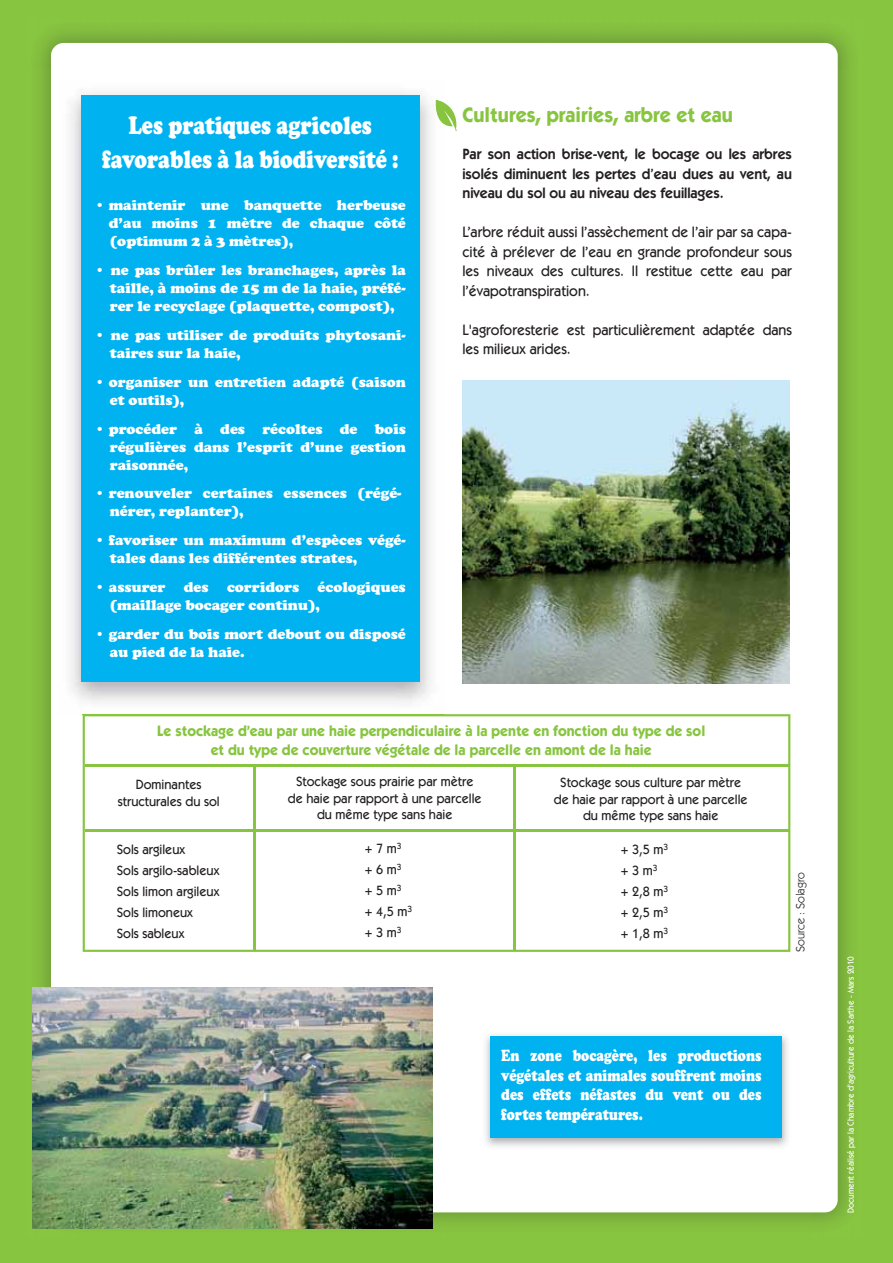
<style>
.page{position:relative;width:893px;height:1263px;background:#87c540}
.page>*{position:absolute;margin:0;border:0;box-sizing:border-box;transform-origin:0 0}
.t1{font:900 26.25px/34.5px "Cooper";color:#fff;text-align:center;scale:.8 1}
.t2{font:700 21px "Itc Kabel";color:#87c540;scale:.95 1}
.t3{font:900 16.8px/19.5px "Cooper";color:#fff;text-align:justify;scale:.8 1}
.t4{font:900 15px/18px "Cooper";color:#fff}
.t5{font:500 15px/19.5px "Itc Kabel";color:#231f20;text-align:justify;scale:.95 1}
.t6{font:700 15px/19.5px "Itc Kabel";color:#87c540;text-align:center;scale:.95 1}
.t7{font:600 15px/19.5px "Itc Kabel";color:#231f20;text-align:justify;scale:.95 1}
.t8{font:500 13.5px/21px "Itc Kabel";color:#231f20;text-align:center;scale:.95 1}
.t9{font:12px "Itc Kabel";color:#231f20}
.t10{font:500 9px "Itc Kabel";color:#fff;scale:.92 1}
</style>
<div class="page">
<img style="left:40px;top:31px;width:809px;height:39px">
<img style="left:32px;top:70px;width:45px;height:1159px">
<img style="left:811px;top:70px;width:38px;height:1153px">
<img style="left:77px;top:1212px;width:734px;height:17px">
<div style="left:51px;top:43px;width:787px;height:1169px;background:#fff;border-radius:13px"></div>
<img style="left:485px;top:1035px;width:303px;height:112px">
<div style="left:491px;top:1036px;width:291px;height:102px;background:#00b2f0"></div>
<svg style="left:83px;top:714px;width:707px;height:238px"></svg>
<hr style="left:85px;top:765px;width:705px;height:2px;background:#87c540">
<hr style="left:85px;top:830px;width:704px;height:2px;background:#87c540">
<hr style="left:514px;top:767px;width:2px;height:183px;background:#87c540">
<hr style="left:254px;top:767px;width:2px;height:184px;background:#87c540">
<img style="left:32px;top:987px;width:401px;height:241px">
<svg style="left:444px;top:103px;width:13px;height:28px"></svg>
<img style="left:70px;top:92px;width:367px;height:623px">
<img style="left:83px;top:714px;width:361px;height:1px">
<img style="left:434px;top:100px;width:10px;height:24px">
<div style="left:82px;top:95px;width:338px;height:586px;background:#00b2f0"></div>
<img style="left:462px;top:381px;width:328px;height:302px">
<h1 class="t1" style="left:102px;top:110px;width:372px">Les pratiques agricoles favorables à la biodiversité :</h1>
<p class="t4" style="left:109px;top:197px;width:299px;text-align:justify;text-indent:-14px">• maintenir une banquette herbeuse d’au moins 1 mètre de chaque côté (optimum 2 à 3 mètres),</p>
<p class="t4" style="left:110px;top:262px;width:298px;text-align:justify;text-indent:-15px">• ne pas brûler les branchages, après la taille, à moins de 15 m de la haie, préfé&shy;rer le recyclage (plaquette, compost),</p>
<p class="t4" style="left:110px;top:327px;width:298px;text-indent:-15px">• ne pas utiliser de produits phytosani&shy;taires sur la haie,</p>
<p class="t4" style="left:110px;top:374px;width:298px;text-indent:-15px">• organiser un entretien adapté (saison et outils),</p>
<p class="t4" style="left:110px;top:420px;width:297px;text-align:justify;text-indent:-15px">• procéder à des récoltes de bois régulières dans l’esprit d’une gestion raisonnée,</p>
<p class="t4" style="left:110px;top:485px;width:293px;text-indent:-15px">• renouveler certaines essences (régé&shy;nérer, replanter),</p>
<p class="t4" style="left:110px;top:532px;width:298px;text-indent:-15px">• favoriser un maximum d’espèces végé&shy;tales dans les différentes strates,</p>
<p class="t4" style="left:110px;top:579px;width:297px;text-indent:-15px">• assurer des corridors écologiques (maillage bocager continu),</p>
<p class="t4" style="left:110px;top:626px;width:298px;text-indent:-15px">• garder du bois mort debout ou disposé au pied de la haie.</p>
<h2 class="t2" style="left:462px;top:107px;width:286px">Cultures, prairies, arbre et eau</h2>
<p class="t7" style="left:462px;top:146px;width:348px">Par son action brise-vent, le bocage ou les arbres isolés diminuent les pertes d’eau dues au vent, au niveau du sol ou au niveau des feuillages.</p>
<p class="t5" style="left:462px;top:224px;width:348px">L’arbre réduit aussi l’assèchement de l’air par sa capa&shy;cité à prélever de l’eau en grande profondeur sous les niveaux des cultures. Il restitue cette eau par l’évapotranspiration.</p>
<p class="t5" style="left:462px;top:321px;width:348px">L'agroforesterie est particulièrement adaptée dans les milieux arides.</p>
<p class="t6" style="left:157px;top:722px;width:578px">Le stockage d’eau par une haie perpendiculaire à la pente en fonction du type de sol et du type de couverture végétale de la parcelle en amont de la haie</p>
<p class="t8" style="left:118px;top:778px;width:109px;line-height:16.2px">Dominantes structurales du sol</p>
<p class="t8" style="left:288px;top:775px;width:206px;line-height:16.2px">Stockage sous prairie par mètre de haie par rapport à une parcelle du même type sans haie</p>
<p class="t8" style="left:554px;top:776px;width:206px;line-height:16.2px">Stockage sous culture par mètre de haie par rapport à une parcelle du même type sans haie</p>
<p class="t8" style="left:117px;top:840px;width:109px;text-align:left">Sols argileux<br>Sols argilo-sableux<br>Sols limon argileux<br>Sols limoneux<br>Sols sableux</p>
<p class="t8" style="left:365px;top:839px;width:51px;text-align:left">+ 7 m<sup>3 </sup>+ 6 m<sup>3 </sup>+ 5 m<sup>3 </sup>+ 4,5 m<sup>3 </sup>+ 3 m<sup>3</sup></p>
<p class="t8" style="left:621px;top:840px;width:51px;text-align:left">+ 3,5 m<sup>3 </sup>+ 3 m<sup>3 </sup>+ 2,8 m<sup>3 </sup>+ 2,5 m<sup>3 </sup>+ 1,8 m<sup>3</sup></p>
<p class="t9" style="left:796px;top:952px;width:81px;rotate:-90deg">Source : Solagro</p>
<p class="t3" style="left:501px;top:1047px;width:327px">En zone bocagère, les productions végétales et animales souffrent moins des effets néfastes du vent ou des fortes températures.</p>
<p class="t10" style="left:847px;top:1213px;width:281px;rotate:-90deg">Document réalisé par la Chambre d'agriculture de la Sarthe - Mars 2010</p>
</div>
